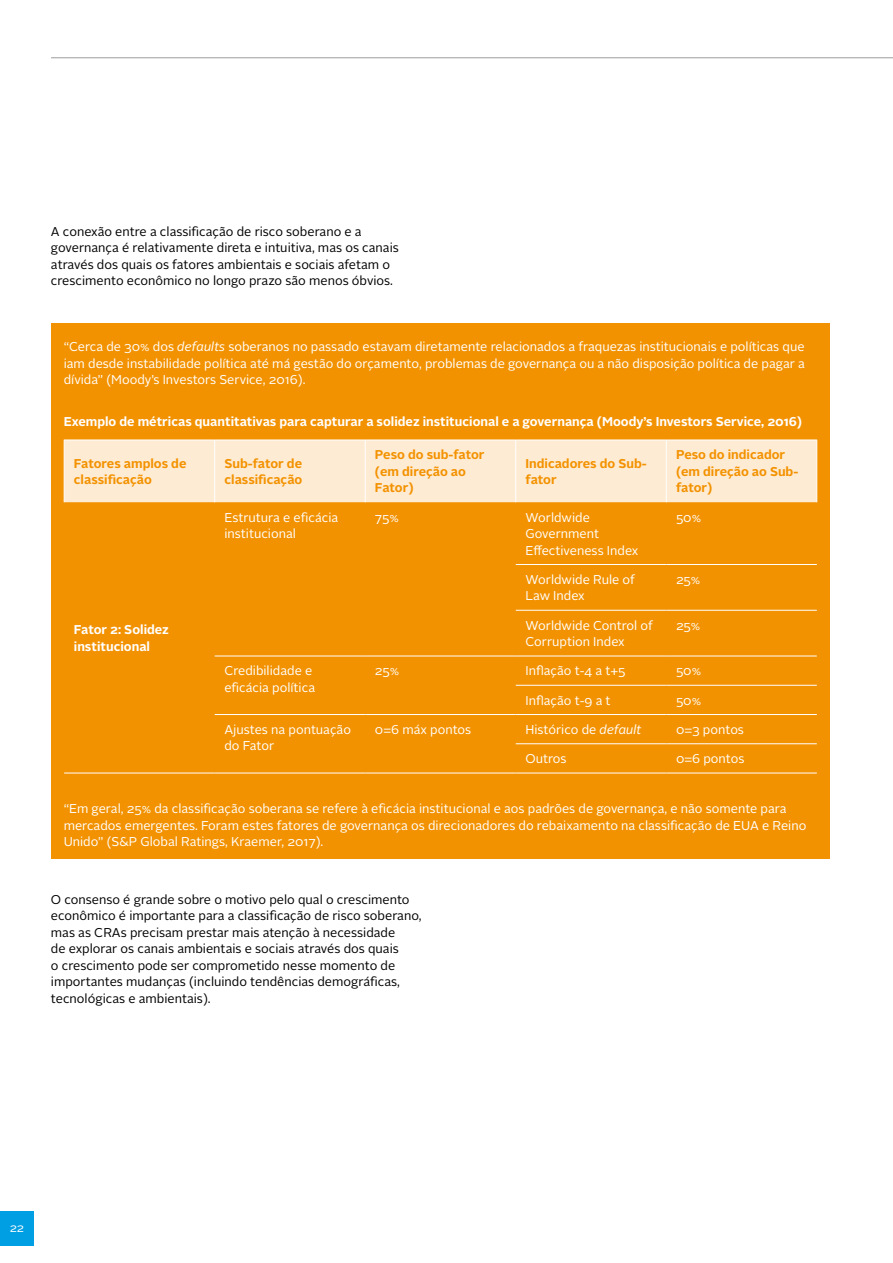
<style>
.page{position:relative;width:893px;height:1263px;background:#fff}
.page>*{position:absolute;margin:0;border:0;box-sizing:border-box;transform-origin:0 0}
.t1{font:12.75px/16.5px "Alright Sans";color:#fff}
.t2{font:12.75px/16.5px "Alright Sans";color:#000}
.t3{font:700 12.75px/16.5px "Alright Sans";color:#f39200}
.t4{font:700 12.75px/16.5px "Alright Sans";color:#fff}
.t5{font:12px "Alright Sans";color:#fff}
.s1{font-style:italic}
</style>
<div class="page">
<hr style="left:51px;top:57px;width:842px;height:1px;background:#9d9d9c">
<div style="left:0;top:1212px;width:34px;height:34px;background:#009fe3"></div>
<div style="left:51px;top:323px;width:778px;height:536px;background:#f39200"></div>
<div style="left:65px;top:441px;width:751px;height:61px;background:#feebd3"></div>
<hr style="left:64px;top:440px;width:151px;height:1px;background:#fff">
<hr style="left:64px;top:440px;width:1px;height:62px;background:#fff">
<hr style="left:215px;top:440px;width:150px;height:1px;background:#fff">
<hr style="left:214px;top:440px;width:1px;height:62px;background:#fff">
<hr style="left:365px;top:440px;width:151px;height:1px;background:#fff">
<hr style="left:365px;top:440px;width:1px;height:62px;background:#fff">
<hr style="left:516px;top:440px;width:150px;height:1px;background:#fff">
<hr style="left:515px;top:440px;width:1px;height:62px;background:#fff">
<hr style="left:666px;top:440px;width:151px;height:1px;background:#fff">
<hr style="left:666px;top:440px;width:1px;height:62px;background:#fff">
<hr style="left:816px;top:440px;width:1px;height:62px;background:#fff">
<hr style="left:64px;top:773px;width:151px;height:1px;background:#fff">
<hr style="left:215px;top:773px;width:150px;height:1px;background:#fff">
<hr style="left:365px;top:773px;width:151px;height:1px;background:#fff">
<hr style="left:516px;top:564px;width:150px;height:1px;background:#fff">
<hr style="left:666px;top:564px;width:151px;height:1px;background:#fff">
<hr style="left:516px;top:610px;width:150px;height:1px;background:#fff">
<hr style="left:666px;top:610px;width:151px;height:1px;background:#fff">
<hr style="left:516px;top:773px;width:150px;height:1px;background:#fff">
<hr style="left:666px;top:773px;width:151px;height:1px;background:#fff">
<hr style="left:516px;top:656px;width:150px;height:1px;background:#fff">
<hr style="left:666px;top:656px;width:151px;height:1px;background:#fff">
<hr style="left:516px;top:685px;width:150px;height:1px;background:#fff">
<hr style="left:666px;top:685px;width:151px;height:1px;background:#fff">
<hr style="left:516px;top:714px;width:150px;height:1px;background:#fff">
<hr style="left:666px;top:714px;width:151px;height:1px;background:#fff">
<hr style="left:516px;top:743px;width:150px;height:1px;background:#fff">
<hr style="left:666px;top:743px;width:151px;height:1px;background:#fff">
<hr style="left:215px;top:656px;width:150px;height:1px;background:#fff">
<hr style="left:365px;top:656px;width:151px;height:1px;background:#fff">
<hr style="left:215px;top:714px;width:150px;height:1px;background:#fff">
<hr style="left:365px;top:714px;width:151px;height:1px;background:#fff">
<p class="t2" style="left:51px;top:223px;width:349px">A conexão entre a classificação de risco soberano e a governança é relativamente direta e intuitiva, mas os canais através dos quais os fatores ambientais e sociais afetam o crescimento econômico no longo prazo são menos óbvios.</p>
<p class="t1" style="left:64px;top:339px;width:743px;text-align:justify">“Cerca de 30% dos <span class="s1">defaults</span> soberanos no passado estavam diretamente relacionados a fraquezas institucionais e políticas que iam desde instabilidade política até má gestão do orçamento, problemas de governança ou a não disposição política de pagar a dívida” (Moody’s Investors Service, 2016).</p>
<p class="t4" style="left:64px;top:413px;width:740px">Exemplo de métricas quantitativas para capturar a solidez institucional e a governança (Moody’s Investors Service, 2016)</p>
<p class="t3" style="left:74px;top:455px;width:114px">Fatores amplos de classificação</p>
<p class="t3" style="left:224px;top:455px;width:79px">Sub-fator de classificação</p>
<p class="t3" style="left:375px;top:447px;width:111px">Peso do sub-fator (em direção ao<br>Fator)</p>
<p class="t3" style="left:525px;top:455px;width:123px">Indicadores do Sub&shy;fator</p>
<p class="t3" style="left:676px;top:447px;width:124px">Peso do indicador (em direção ao Sub&shy;fator)</p>
<p class="t1" style="left:224px;top:509px;width:115px">Estrutura e eficácia institucional</p>
<p class="t1" style="left:375px;top:509px;width:26px">75%</p>
<p class="t1" style="left:525px;top:509px;width:114px">Worldwide<br>Government<br>Effectiveness Index</p>
<p class="t1" style="left:676px;top:509px;width:27px">50%</p>
<p class="t1" style="left:525px;top:571px;width:111px">Worldwide Rule of<br>Law Index</p>
<p class="t1" style="left:676px;top:571px;width:26px">25%</p>
<p class="t1" style="left:525px;top:617px;width:129px">Worldwide Control of<br>Corruption Index</p>
<p class="t1" style="left:676px;top:617px;width:26px">25%</p>
<p class="t1" style="left:224px;top:663px;width:92px">Credibilidade e eficácia política</p>
<p class="t1" style="left:375px;top:663px;width:26px">25%</p>
<p class="t1" style="left:525px;top:663px;width:102px">Inflação t-4 a t+5</p>
<p class="t1" style="left:676px;top:663px;width:27px">50%</p>
<p class="t1" style="left:525px;top:692px;width:87px">Inflação t-9 a t</p>
<p class="t1" style="left:676px;top:692px;width:27px">50%</p>
<p class="t1" style="left:224px;top:721px;width:128px">Ajustes na pontuação do Fator</p>
<p class="t1" style="left:375px;top:721px;width:98px">0=6 máx pontos</p>
<p class="t1" style="left:525px;top:721px;width:118px">Histórico de <span class="s1">default</span></p>
<p class="t1" style="left:676px;top:721px;width:70px">0=3 pontos</p>
<p class="t1" style="left:525px;top:751px;width:43px">Outros</p>
<p class="t1" style="left:676px;top:751px;width:70px">0=6 pontos</p>
<p class="t1" style="left:64px;top:801px;width:744px">“Em geral, 25% da classificação soberana se refere à eficácia institucional e aos padrões de governança, e não somente para mercados emergentes. Foram estes fatores de governança os direcionadores do rebaixamento na classificação de EUA e Reino<br>Unido” (S&amp;P Global Ratings, Kraemer, 2017).</p>
<p class="t4" style="left:74px;top:622px;width:96px">Fator 2: Solidez institucional</p>
<p class="t2" style="left:51px;top:891px;width:372px">O consenso é grande sobre o motivo pelo qual o crescimento econômico é importante para a classificação de risco soberano, mas as CRAs precisam prestar mais atenção à necessidade<br>de explorar os canais ambientais e sociais através dos quais<br>o crescimento pode ser comprometido nesse momento de importantes mudanças (incluindo tendências demográficas, tecnológicas e ambientais).</p>
<p class="t5" style="left:10px;top:1220px;width:16px">22</p>
</div>
